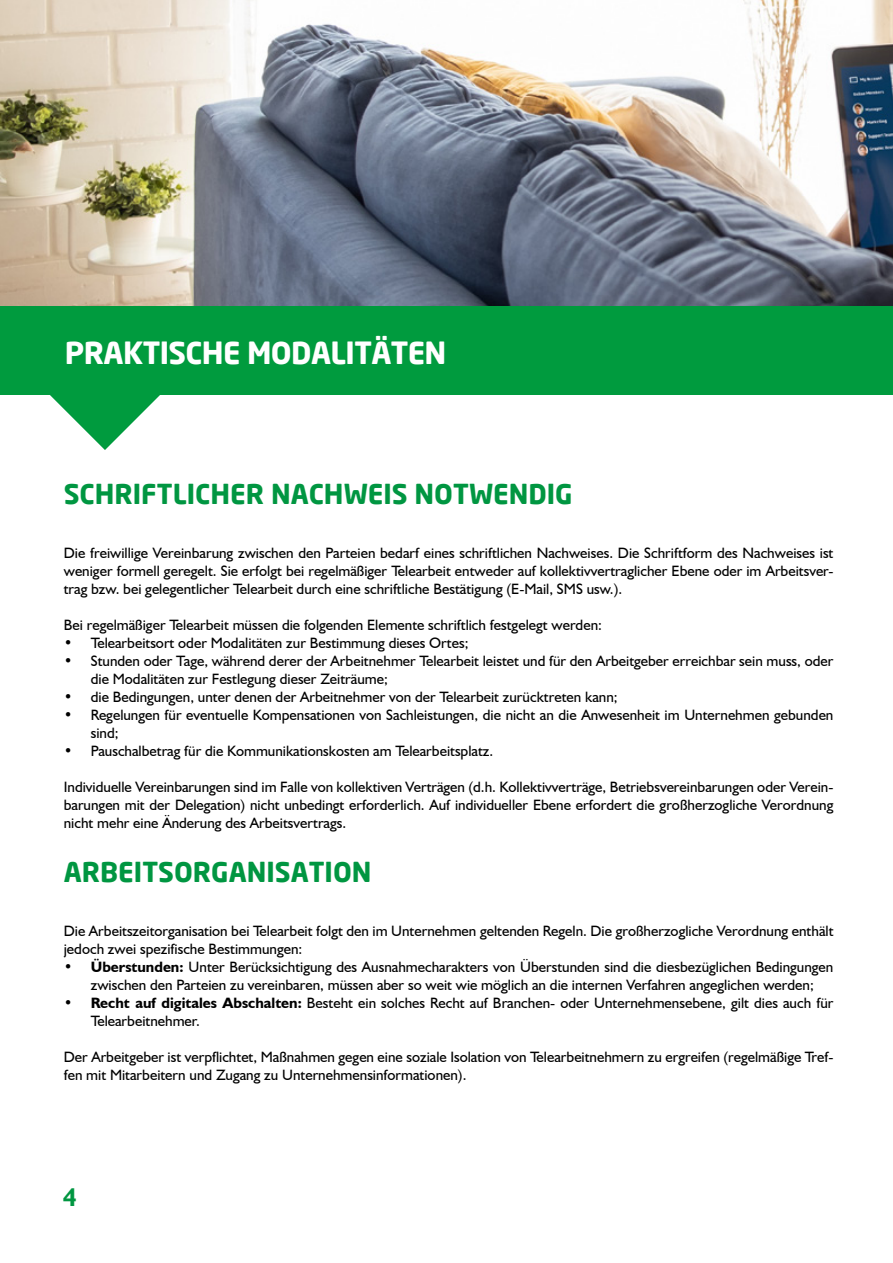
<style>
.page{position:relative;width:893px;height:1263px;background:#fff}
.page>*{position:absolute;margin:0;border:0;box-sizing:border-box;transform-origin:0 0}
.t1{font:700 30px "Neo Sans";letter-spacing:-.02em;color:#fff}
.t2{font:700 27px "Neo Sans";color:#009641}
.t3{font:700 25.2px "Humanist 521 BT";color:#009641}
.t4{font:15px/18px "Humanist 521 BT";color:#000}
.s1{font-weight:700}
</style>
<div class="page">
<img style="left:0;top:0;width:893px;height:306px">
<svg style="left:50px;top:395px;width:110px;height:55px"></svg>
<div style="left:0;top:306px;width:893px;height:89px;background:#009b3e"></div>
<h1 class="t1" style="left:65px;top:334px;width:383px">PRAKTISCHE MODALITÄTEN</h1>
<h2 class="t2" style="left:64px;top:476px;width:510px">SCHRIFTLICHER NACHWEIS NOTWENDIG</h2>
<p class="t4" style="left:64px;top:543px;width:771px;text-align:justify">Die freiwillige Vereinbarung zwischen den Parteien bedarf eines schriftlichen Nachweises. Die Schriftform des Nachweises ist weniger formell geregelt. Sie erfolgt bei regelmäßiger Telearbeit entweder auf kollektivvertraglicher Ebene oder im Arbeitsver&shy;trag bzw. bei gelegentlicher Telearbeit durch eine schriftliche Bestätigung (E-Mail, SMS usw.).</p>
<p class="t4" style="left:64px;top:615px;width:540px">Bei regelmäßiger Telearbeit müssen die folgenden Elemente schriftlich festgelegt werden:</p>
<p class="t4" style="left:64px;top:633px;width:406px">• Telearbeitsort oder Modalitäten zur Bestimmung dieses Ortes;</p>
<p class="t4" style="left:91px;top:651px;width:744px;text-indent:-27px">• Stunden oder Tage, während derer der Arbeitnehmer Telearbeit leistet und für den Arbeitgeber erreichbar sein muss, oder die Modalitäten zur Festlegung dieser Zeiträume;</p>
<p class="t4" style="left:64px;top:687px;width:555px">• die Bedingungen, unter denen der Arbeitnehmer von der Telearbeit zurücktreten kann;</p>
<p class="t4" style="left:91px;top:705px;width:744px;text-indent:-27px">• Regelungen für eventuelle Kompensationen von Sachleistungen, die nicht an die Anwesenheit im Unternehmen gebunden sind;</p>
<p class="t4" style="left:64px;top:741px;width:431px">• Pauschalbetrag für die Kommunikationskosten am Telearbeitsplatz.</p>
<p class="t4" style="left:64px;top:777px;width:771px;text-align:justify">Individuelle Vereinbarungen sind im Falle von kollektiven Verträgen (d.h. Kollektivverträge, Betriebsvereinbarungen oder Verein&shy;barungen mit der Delegation) nicht unbedingt erforderlich. Auf individueller Ebene erfordert die großherzogliche Verordnung nicht mehr eine Änderung des Arbeitsvertrags.</p>
<h2 class="t2" style="left:64px;top:854px;width:309px">ARBEITSORGANISATION</h2>
<p class="t4" style="left:64px;top:921px;width:771px">Die Arbeitszeitorganisation bei Telearbeit folgt den im Unternehmen geltenden Regeln. Die großherzogliche Verordnung enthält jedoch zwei spezifische Bestimmungen:</p>
<p class="t4" style="left:64px;top:957px;width:771px;text-align:center"><span class="s1">• Überstunden:</span> Unter Berücksichtigung des Ausnahmecharakters von Überstunden sind die diesbezüglichen Bedingungen zwischen den Parteien zu vereinbaren, müssen aber so weit wie möglich an die internen Verfahren angeglichen werden;</p>
<p class="t4" style="left:91px;top:993px;width:744px;text-indent:-27px"><span class="s1">• Recht auf digitales Abschalten:</span> Besteht ein solches Recht auf Branchen- oder Unternehmensebene, gilt dies auch für<br>Telearbeitnehmer.</p>
<p class="t4" style="left:64px;top:1047px;width:771px">Der Arbeitgeber ist verpflichtet, Maßnahmen gegen eine soziale Isolation von Telearbeitnehmern zu ergreifen (regelmäßige Tref&shy;fen mit Mitarbeitern und Zugang zu Unternehmensinformationen).</p>
<h3 class="t3" style="left:63px;top:1182px;width:15px">4</h3>
</div>
